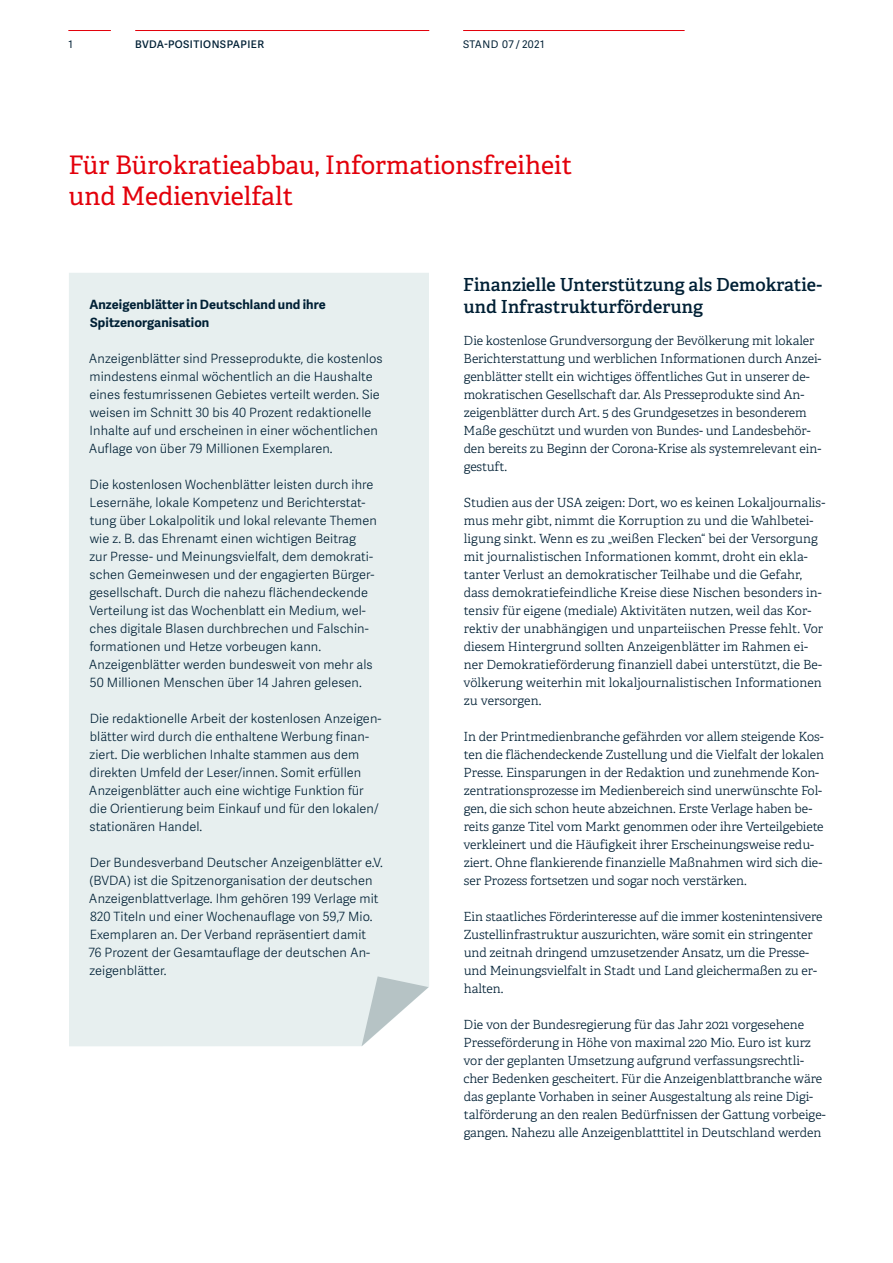
<style>
.page{position:relative;width:893px;height:1263px;background:#fff}
.page>*{position:absolute;margin:0;border:0;box-sizing:border-box;transform-origin:0 0}
.t1{font:25.5px/31.5px "Adelle";color:#e3000b}
.t2{font:600 18px/22.5px "Adelle";color:#002035}
.t3{font:300 12.75px/18px "Adelle Sans";letter-spacing:.005em;color:#002035}
.t4{font:700 12.75px/18px "Adelle Sans";letter-spacing:.005em;color:#002035}
.t5{font:300 12.6px/18px "Adelle";letter-spacing:-.005em;color:#002035}
.t6{font:600 10.5px "Adelle Sans";letter-spacing:.04em;color:#002035}
.t7{font:10.5px "Adelle Sans";letter-spacing:.04em;color:#002035}
</style>
<div class="page">
<hr style="left:68px;top:30px;width:43px;height:1px;background:#e3000b">
<div style="left:69px;top:273px;width:360px;height:773px;background:#e7efef"></div>
<svg style="left:362px;top:976px;width:67px;height:70px"></svg>
<hr style="left:135px;top:30px;width:294px;height:1px;background:#e3000b">
<hr style="left:463px;top:30px;width:222px;height:1px;background:#e3000b">
<p class="t7" style="left:68px;top:37px;width:6px">1</p>
<p class="t6" style="left:135px;top:36px;width:130px">BVDA-POSITIONSPAPIER</p>
<p class="t7" style="left:463px;top:37px;width:83px">STAND 07 / 2021</p>
<h1 class="t1" style="left:68px;top:149px;width:505px">Für Bürokratieabbau, Informationsfreiheit und Medienvielfalt</h1>
<p class="t4" style="left:89px;top:295px;width:238px">Anzeigenblätter in Deutschland und ihre<br>Spitzenorganisation</p>
<p class="t3" style="left:89px;top:349px;width:295px">Anzeigenblätter sind Presseprodukte, die kostenlos mindestens einmal wöchentlich an die Haushalte eines festumrissenen Gebietes verteilt werden. Sie weisen im Schnitt 30 bis 40 Prozent redaktionelle Inhalte auf und erscheinen in einer wöchentlichen Auflage von über 79 Millionen Exemplaren.</p>
<p class="t3" style="left:89px;top:475px;width:289px">Die kostenlosen Wochenblätter leisten durch ihre Lesernähe, lokale Kompetenz und Berichterstat&shy;tung über Lokalpolitik und lokal relevante Themen wie z. B. das Ehrenamt einen wichtigen Beitrag<br>zur Presse- und Meinungsvielfalt, dem demokrati&shy;schen Gemeinwesen und der engagierten Bürger&shy;gesellschaft. Durch die nahezu flächendeckende Verteilung ist das Wochenblatt ein Medium, wel&shy;ches digitale Blasen durchbrechen und Falschin&shy;formationen und Hetze vorbeugen kann.<br>Anzeigenblätter werden bundesweit von mehr als 50 Millionen Menschen über 14 Jahren gelesen.</p>
<p class="t3" style="left:89px;top:709px;width:294px">Die redaktionelle Arbeit der kostenlosen Anzeigen&shy;blätter wird durch die enthaltene Werbung finan&shy;ziert. Die werblichen Inhalte stammen aus dem direkten Umfeld der Leser/innen. Somit erfüllen Anzeigenblätter auch eine wichtige Funktion für die Orientierung beim Einkauf und für den lokalen/ stationären Handel.</p>
<p class="t3" style="left:88px;top:853px;width:296px">Der Bundesverband Deutscher Anzeigenblätter e.V. (BVDA) ist die Spitzenorganisation der deutschen Anzeigenblattverlage. Ihm gehören 199 Verlage mit 820 Titeln und einer Wochenauflage von 59,7 Mio.<br>Exemplaren an. Der Verband repräsentiert damit<br>76 Prozent der Gesamtauflage der deutschen An&shy;zeigenblätter.</p>
<h2 class="t2" style="left:463px;top:273px;width:361px">Finanzielle Unterstützung als Demokratie&shy;und Infrastrukturförderung</h2>
<p class="t5" style="left:464px;top:332px;width:359px">Die kostenlose Grundversorgung der Bevölkerung mit lokaler Berichterstattung und werblichen Informationen durch Anzei&shy;genblätter stellt ein wichtiges öffentliches Gut in unserer de&shy;mokratischen Gesellschaft dar. Als Presseprodukte sind An&shy;zeigenblätter durch Art. 5 des Grundgesetzes in besonderem Maße geschützt und wurden von Bundes- und Landesbehör&shy;den bereits zu Beginn der Corona-Krise als systemrelevant ein&shy;gestuft.</p>
<p class="t5" style="left:464px;top:494px;width:363px">Studien aus der USA zeigen: Dort, wo es keinen Lokaljournalis&shy;mus mehr gibt, nimmt die Korruption zu und die Wahlbetei&shy;ligung sinkt. Wenn es zu „weißen Flecken“ bei der Versorgung mit journalistischen Informationen kommt, droht ein ekla&shy;tanter Verlust an demokratischer Teilhabe und die Gefahr, dass demokratiefeindliche Kreise diese Nischen besonders in&shy;tensiv für eigene (mediale) Aktivitäten nutzen, weil das Kor&shy;rektiv der unabhängigen und unparteiischen Presse fehlt. Vor diesem Hintergrund sollten Anzeigenblätter im Rahmen ei&shy;ner Demokratieförderung finanziell dabei unterstützt, die Be&shy;völkerung weiterhin mit lokaljournalistischen Informationen zu versorgen.</p>
<p class="t5" style="left:463px;top:728px;width:362px">In der Printmedienbranche gefährden vor allem steigende Kos&shy;ten die flächendeckende Zustellung und die Vielfalt der lokalen Presse. Einsparungen in der Redaktion und zunehmende Kon&shy;zentrationsprozesse im Medienbereich sind unerwünschte Fol&shy;gen, die sich schon heute abzeichnen. Erste Verlage haben be&shy;reits ganze Titel vom Markt genommen oder ihre Verteilgebiete verkleinert und die Häufigkeit ihrer Erscheinungsweise redu&shy;ziert. Ohne flankierende finanzielle Maßnahmen wird sich die&shy;ser Prozess fortsetzen und sogar noch verstärken.</p>
<p class="t5" style="left:464px;top:908px;width:360px">Ein staatliches Förderinteresse auf die immer kostenintensivere Zustellinfrastruktur auszurichten, wäre somit ein stringenter und zeitnah dringend umzusetzender Ansatz, um die Presse&shy;und Meinungsvielfalt in Stadt und Land gleichermaßen zu er&shy;halten.</p>
<p class="t5" style="left:464px;top:1016px;width:364px">Die von der Bundesregierung für das Jahr 2021 vorgesehene Presseförderung in Höhe von maximal 220 Mio. Euro ist kurz vor der geplanten Umsetzung aufgrund verfassungsrechtli&shy;cher Bedenken gescheitert. Für die Anzeigenblattbranche wäre das geplante Vorhaben in seiner Ausgestaltung als reine Digi&shy;talförderung an den realen Bedürfnissen der Gattung vorbeige&shy;gangen. Nahezu alle Anzeigenblatttitel in Deutschland werden</p>
</div>
